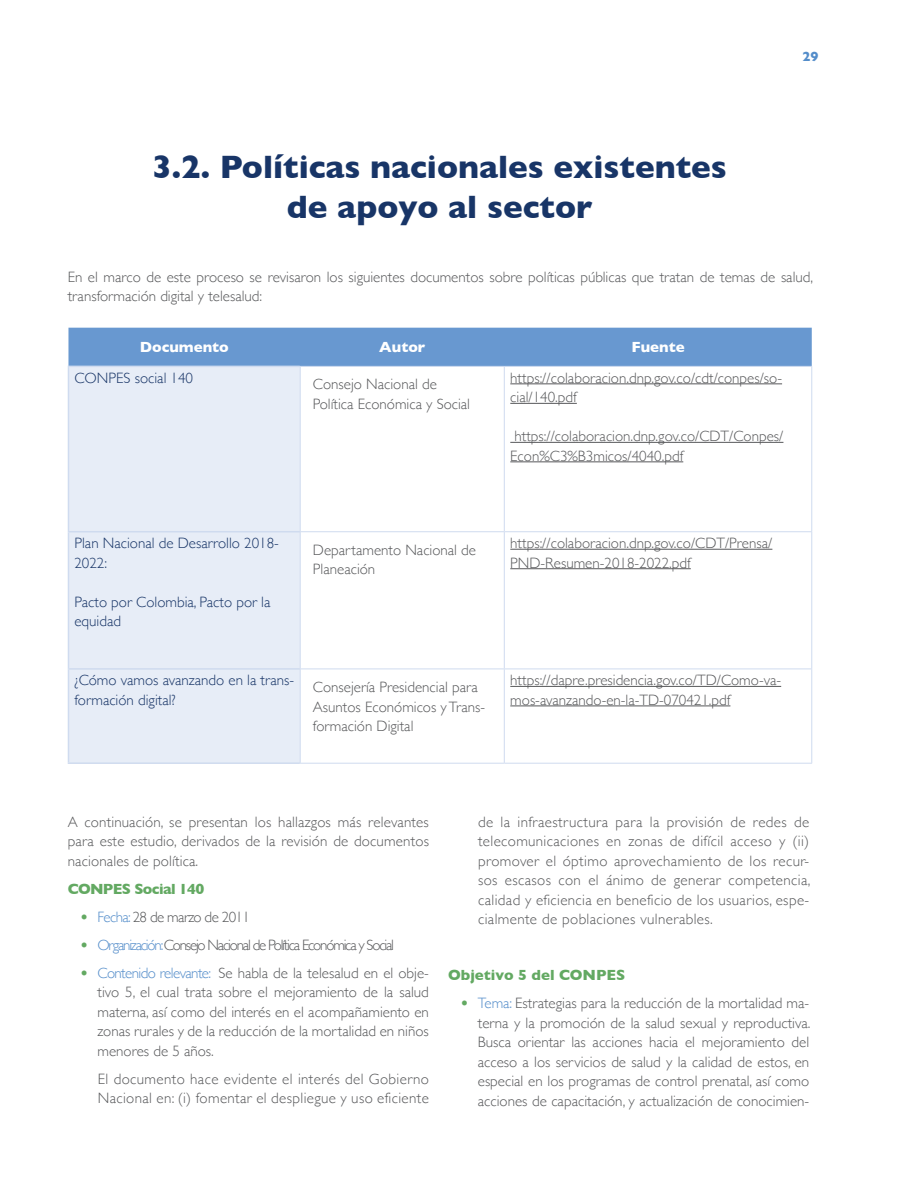
<style>
.page{position:relative;width:918px;height:1188px;background:#fff}
.page>*{position:absolute;margin:0;border:0;box-sizing:border-box;transform-origin:0 0}
.t1{font:700 33px/39.6px "Gill Sans";color:#183567;text-align:center}
.Txt_corido{font:300 15px/19.5px "Gill Sans";color:#57585a}
.t2{font:300 15px/19.5px "Gill Sans";color:#183567}
.Txt_corido-2{font:300 15px/19.5px "Gill Sans";letter-spacing:.025em;color:#57585a}
.Txt_corido-3{font:300 15px "Gill Sans";letter-spacing:-.08em;color:#57585a}
.Txt_corido-4{font:300 15px "Gill Sans";letter-spacing:-.04em;color:#57585a}
.t3{font:700 15px "Gill Sans";color:#fff}
.Txt_corido-5{font:700 15px "Gill Sans";letter-spacing:-.015em;color:#63a962}
.Txt_corido-6{font:700 15px "Gill Sans";letter-spacing:-.04em;color:#63a962}
.t4{font:700 13.5px "Gill Sans";color:#548dca}
.s1{font-weight:700;color:#63a962}
.s2{color:#548dca}
</style>
<div class="page">
<div style="left:68px;top:328px;width:744px;height:38px;background:#6898d0"></div>
<div style="left:69px;top:367px;width:231px;height:395px;background:#e7edf7"></div>
<hr style="left:68px;top:366px;width:232px;height:1px;background:#cfdbef">
<hr style="left:68px;top:367px;width:1px;height:164px;background:#cfdbef">
<hr style="left:68px;top:531px;width:232px;height:1px;background:#cfdbef">
<hr style="left:68px;top:532px;width:1px;height:136px;background:#cfdbef">
<hr style="left:300px;top:366px;width:204px;height:1px;background:#cfdbef">
<hr style="left:300px;top:367px;width:1px;height:164px;background:#cfdbef">
<hr style="left:504px;top:366px;width:308px;height:1px;background:#cfdbef">
<hr style="left:504px;top:367px;width:1px;height:164px;background:#cfdbef">
<hr style="left:811px;top:367px;width:1px;height:164px;background:#cfdbef">
<hr style="left:300px;top:531px;width:204px;height:1px;background:#cfdbef">
<hr style="left:300px;top:532px;width:1px;height:137px;background:#cfdbef">
<hr style="left:504px;top:531px;width:308px;height:1px;background:#cfdbef">
<hr style="left:504px;top:532px;width:1px;height:137px;background:#cfdbef">
<hr style="left:811px;top:532px;width:1px;height:137px;background:#cfdbef">
<hr style="left:68px;top:668px;width:232px;height:2px;background:#cfdbef">
<hr style="left:68px;top:670px;width:1px;height:92px;background:#cfdbef">
<hr style="left:68px;top:762px;width:232px;height:2px;background:#cfdbef">
<hr style="left:300px;top:669px;width:204px;height:1px;background:#cfdbef">
<hr style="left:300px;top:669px;width:1px;height:94px;background:#cfdbef">
<hr style="left:504px;top:669px;width:308px;height:1px;background:#cfdbef">
<hr style="left:504px;top:669px;width:1px;height:94px;background:#cfdbef">
<hr style="left:811px;top:669px;width:1px;height:94px;background:#cfdbef">
<hr style="left:300px;top:763px;width:204px;height:1px;background:#cfdbef">
<hr style="left:504px;top:763px;width:308px;height:1px;background:#cfdbef">
<hr style="left:510px;top:383px;width:272px;height:1px;background:#57585a">
<hr style="left:510px;top:403px;width:67px;height:1px;background:#57585a">
<hr style="left:510px;top:442px;width:273px;height:1px;background:#57585a">
<hr style="left:510px;top:461px;width:173px;height:1px;background:#57585a">
<hr style="left:510px;top:549px;width:262px;height:1px;background:#57585a">
<hr style="left:510px;top:568px;width:181px;height:1px;background:#57585a">
<hr style="left:510px;top:686px;width:271px;height:1px;background:#57585a">
<hr style="left:510px;top:706px;width:220px;height:1px;background:#57585a">
<p class="t1" style="left:152px;top:147px;width:576px">3.2. Políticas nacionales existentes de apoyo al sector</p>
<p class="t4" style="left:803px;top:45px;width:18px">29</p>
<p class="Txt_corido" style="left:68px;top:266px;width:747px">En el marco de este proceso se revisaron los siguientes documentos sobre políticas públicas que tratan de temas de salud, transformación digital y telesalud:</p>
<p class="t3" style="left:140px;top:335px;width:91px">Documento</p>
<p class="t3" style="left:379px;top:335px;width:48px">Autor</p>
<p class="t3" style="left:631px;top:335px;width:55px">Fuente</p>
<p class="t2" style="left:74px;top:367px;width:120px">CONPES social 140</p>
<p class="Txt_corido" style="left:313px;top:374px;width:126px">Consejo Nacional de</p>
<p class="Txt_corido" style="left:313px;top:394px;width:159px">Política Económica y Social</p>
<p class="Txt_corido" style="left:510px;top:367px;width:273px">https://colaboracion.dnp.gov.co/cdt/conpes/so&shy;cial/140.pdf</p>
<p class="Txt_corido" style="left:510px;top:426px;width:275px">https://colaboracion.dnp.gov.co/CDT/Conpes/<br>Econ%C3%B3micos/4040.pdf</p>
<p class="t2" style="left:74px;top:533px;width:206px">Plan Nacional de Desarrollo 2018-<br>2022:</p>
<p class="t2" style="left:74px;top:591px;width:198px">Pacto por Colombia, Pacto por la equidad</p>
<p class="Txt_corido" style="left:313px;top:540px;width:165px">Departamento Nacional de<br>Planeación</p>
<p class="Txt_corido" style="left:510px;top:533px;width:264px">https://colaboracion.dnp.gov.co/CDT/Prensa/<br>PND-Resumen-2018-2022.pdf</p>
<p class="t2" style="left:74px;top:670px;width:221px">¿Cómo vamos avanzando en la trans&shy;formación digital?</p>
<p class="Txt_corido" style="left:313px;top:677px;width:174px">Consejería Presidencial para<br>Asuntos Económicos y Trans&shy;formación Digital</p>
<p class="Txt_corido" style="left:510px;top:670px;width:272px">https://dapre.presidencia.gov.co/TD/Como-va&shy;mos-avanzando-en-la-TD-070421.pdf</p>
<p class="Txt_corido" style="left:68px;top:811px;width:363px;text-align:justify">A continuación, se presentan los hallazgos más relevantes para este estudio, derivados de la revisión de documentos nacionales de política.</p>
<p class="Txt_corido-6" style="left:68px;top:877px;width:138px">CONPES Social 140</p>
<p class="Txt_corido-4" style="left:80px;top:905px;width:171px"><span class="s1">•</span> <span class="s2">Fecha:</span> 28 de marzo de 2011</p>
<p class="Txt_corido-3" style="left:80px;top:933px;width:315px"><span class="s1">•</span> <span class="s2">Organización:</span>Consejo Nacional de Política Económica y Social</p>
<p class="Txt_corido" style="left:97px;top:962px;width:333px;text-align:justify;text-indent:-17px"><span class="s1">•</span> <span class="s2">Contenido relevante:</span> Se habla de la telesalud en el obje&shy;tivo 5, el cual trata sobre el mejoramiento de la salud materna, así como del interés en el acompañamiento en zonas rurales y de la reducción de la mortalidad en niños menores de 5 años.</p>
<p class="Txt_corido-2" style="left:98px;top:1068px;width:333px">El documento hace evidente el interés del Gobierno<br>Nacional en: (i) fomentar el despliegue y uso eficiente</p>
<p class="Txt_corido" style="left:478px;top:811px;width:334px;text-align:justify">de la infraestructura para la provisión de redes de telecomunicaciones en zonas de difícil acceso y (ii) promover el óptimo aprovechamiento de los recur&shy;sos escasos con el ánimo de generar competencia, calidad y eficiencia en beneficio de los usuarios, espe&shy;cialmente de poblaciones vulnerables.</p>
<p class="Txt_corido-5" style="left:448px;top:963px;width:179px">Objetivo 5 del CONPES</p>
<p class="Txt_corido" style="left:478px;top:993px;width:334px;text-align:justify;text-indent:-17px"><span class="s1">•</span> <span class="s2">Tema:</span> Estrategias para la reducción de la mortalidad ma&shy;terna y la promoción de la salud sexual y reproductiva.<br>Busca orientar las acciones hacia el mejoramiento del acceso a los servicios de salud y la calidad de estos, en especial en los programas de control prenatal, así como acciones de capacitación, y actualización de conocimien-</p>
</div>
